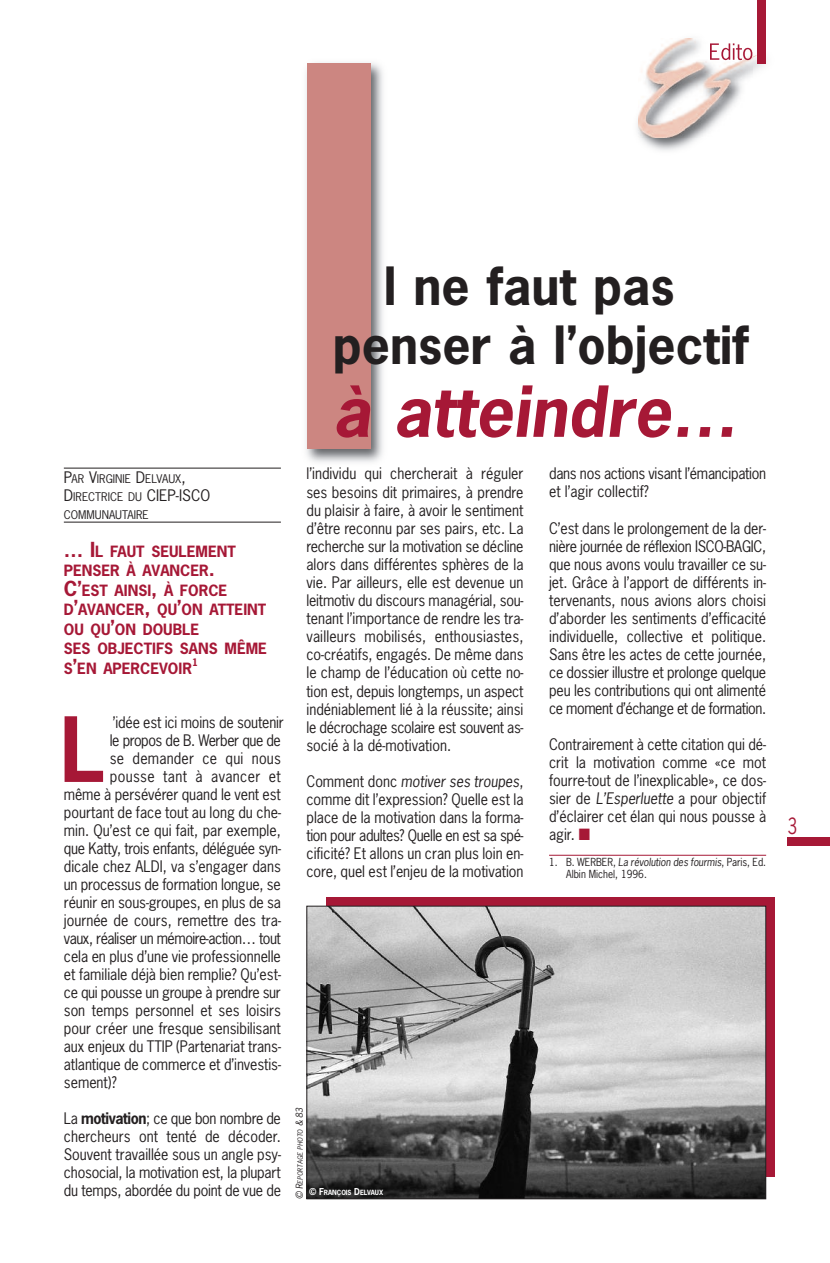
<style>
.page{position:relative;width:830px;height:1263px;background:#fff}
.page>*{position:absolute;margin:0;border:0;box-sizing:border-box;transform-origin:0 0}
.t1{font:700 495px "News Gothic";color:#cc8681;scale:.82 1}
.t2{font:700 84.3px "News Gothic";color:#a61836;scale:.95 1}
.t3{font:italic 700 66.15px "News Gothic";color:#a61836}
.t4{font:700 49.5px/59.6px "News Gothic";color:#231f20;text-align:center}
.t5{font:21px "News Gothic";color:#a61836;scale:.8 1}
.t6{font:15px/18px "News Gothic";letter-spacing:-.005em;color:#231f20;text-align:justify;scale:.95 1}
.t7{font:15px "News Gothic";letter-spacing:-.035em;color:#231f20;scale:.95 1}
.t8{font:15px "News Gothic";letter-spacing:-.025em;color:#231f20;scale:.95 1}
.t9{font:15px "News Gothic";letter-spacing:-.03em;color:#231f20;scale:.95 1}
.t10{font:15px "News Gothic";letter-spacing:.025em;color:#231f20;scale:.95 1}
.t11{font:15px "News Gothic";letter-spacing:.015em;color:#231f20;scale:.95 1}
.t12{font:15px/18px "News Gothic";letter-spacing:-.005em;color:#231f20}
.t13{font:700 14.7px/19.5px "News Gothic";color:#a61836}
.t14{font:11.25px "News Gothic";color:#231f20}
.t15{font:10.5px/12.6px "News Gothic";color:#231f20;scale:.95 1}
.t16{font:700 9.75px "News Gothic";color:#a61836}
.t17{font:italic 9px "News Gothic";color:#231f20}
.t18{font:italic 6.75px "News Gothic";color:#231f20}
.t19{font:700 6.75px "News Gothic";color:#fff;scale:.95 1}
.s1{font-size:11.25px}
.s2{font-size:19.5px}
.s3{font-weight:700}
.s4{font-style:italic}
.s5{color:#a61836}
.s6{font-size:9px}
</style>
<div class="page">
<svg style="left:751px;top:49px;width:8px;height:26px"></svg>
<div style="left:757px;top:0;width:8px;height:64px;background:#a61836"></div>
<div style="left:787px;top:838px;width:42px;height:8px;background:#a61836"></div>
<img style="left:169px;top:62px;width:529px;height:460px">
<img style="left:638px;top:38px;width:113px;height:100px">
<img style="left:709px;top:43px;width:42px;height:17px">
<hr style="left:64px;top:468px;width:217px;height:1px;background:#231f20">
<hr style="left:64px;top:522px;width:217px;height:1px;background:#231f20">
<svg style="left:326px;top:897px;width:448px;height:279px;background:#9d1a35"></svg>
<img style="left:308px;top:908px;width:455px;height:289px">
<div style="left:306px;top:906px;width:459px;height:293px;border:1px solid #231f20"></div>
<hr style="left:549px;top:855px;width:216px;height:1px;background:#a61836">
<p class="t12" style="left:64px;top:469px;width:16px">P<span class="s1">A</span></p>
<p class="t14" style="left:73px;top:490px;width:70px">IRECTRICE DU</p>
<p class="t14" style="left:78px;top:472px;width:8px">R</p>
<p class="t12" style="left:89px;top:469px;width:9px">V</p>
<p class="t14" style="left:97px;top:472px;width:36px">IRGINIE</p>
<p class="t12" style="left:147px;top:469px;width:65px;text-indent:-11px">D<span class="s1">E<br></span>CIEP-ISCO</p>
<p class="t14" style="left:151px;top:472px;width:31px">LVAUX</p>
<p class="t12" style="left:181px;top:469px;width:6px">,</p>
<p class="t12" style="left:64px;top:487px;width:11px">D</p>
<p class="t14" style="left:64px;top:508px;width:86px">COMMUNAUTAIRE</p>
<p class="t13" style="left:64px;top:542px;width:205px"><span class="s2">… I</span>L FAUT SEULEMENT<br>PENSER À AVANCER<span class="s2">.<br>C’</span>EST AINSI<span class="s2">,</span> À FORCE<br>D<span class="s2">’</span>AVANCER<span class="s2">,</span> QU<span class="s2">’</span>ON ATTEINT<br>OU QU<span class="s2">’</span>ON DOUBLE<br>SES OBJECTIFS SANS MÊME<br>S<span class="s2">’</span>EN APERCEVOIR</p>
<p class="t16" style="left:192px;top:657px;width:8px">1</p>
<h2 class="t2" style="left:60px;top:703px;width:48px">L</h2>
<p class="t6" style="left:113px;top:714px;width:181px">’idée est ici moins de soutenir</p>
<p class="t9" style="left:110px;top:732px;width:181px">le propos de B. Werber que de</p>
<p class="t11" style="left:110px;top:750px;width:181px">se demander ce qui nous</p>
<p class="t10" style="left:110px;top:768px;width:181px">pousse tant à avancer et</p>
<p class="t6" style="left:64px;top:786px;width:230px">même à persévérer quand le vent est</p>
<p class="t6" style="left:64px;top:804px;width:230px">pourtant de face tout au long du che-</p>
<p class="t6" style="left:64px;top:822px;width:230px">min. Qu’est ce qui fait, par exemple,</p>
<p class="t6" style="left:64px;top:840px;width:230px">que Katty, trois enfants, déléguée syn-</p>
<p class="t6" style="left:64px;top:858px;width:230px">dicale chez ALDI, va s’engager dans</p>
<p class="t6" style="left:64px;top:876px;width:230px">un processus de formation longue, se</p>
<p class="t6" style="left:64px;top:894px;width:230px">réunir en sous-groupes, en plus de sa</p>
<p class="t6" style="left:64px;top:912px;width:230px">journée de cours, remettre des tra-</p>
<p class="t7" style="left:64px;top:930px;width:230px">vaux, réaliser un mémoire-action… tout</p>
<p class="t6" style="left:64px;top:948px;width:230px">cela en plus d’une vie professionnelle</p>
<p class="t6" style="left:64px;top:966px;width:230px">et familiale déjà bien remplie? Qu’est-</p>
<p class="t8" style="left:64px;top:984px;width:230px">ce qui pousse un groupe à prendre sur</p>
<p class="t6" style="left:64px;top:1002px;width:230px">son temps personnel et ses loisirs</p>
<p class="t6" style="left:64px;top:1020px;width:230px">pour créer une fresque sensibilisant</p>
<p class="t6" style="left:64px;top:1038px;width:230px">aux enjeux du TTIP (Partenariat trans-</p>
<p class="t6" style="left:64px;top:1056px;width:230px">atlantique de commerce et d’investis-</p>
<p class="t6" style="left:64px;top:1074px;width:57px">sement)?</p>
<p class="t6" style="left:64px;top:1110px;width:230px">La <span class="s3">motivation</span>; ce que bon nombre de chercheurs ont tenté de décoder.<br>Souvent travaillée sous un angle psy&shy;chosocial, la motivation est, la plupart du temps, abordée du point de vue de</p>
<h1 class="t1" style="left:286px;top:-12px;width:131px">I</h1>
<h3 class="t4" style="left:333px;top:258px;width:417px">l ne faut pas penser à l’objectif</h3>
<h3 class="t3" style="left:333px;top:375px;width:406px">à atteindre…</h3>
<p class="t6" style="left:306px;top:465px;width:230px">l’individu qui chercherait à réguler ses besoins dit primaires, à prendre du plaisir à faire, à avoir le sentiment d’être reconnu par ses pairs, etc. La recherche sur la motivation se décline alors dans différentes sphères de la vie. Par ailleurs, elle est devenue un leitmotiv du discours managérial, sou&shy;tenant l’importance de rendre les tra&shy;vailleurs mobilisés, enthousiastes, co-créatifs, engagés. De même dans le champ de l’éducation où cette no&shy;tion est, depuis longtemps, un aspect indéniablement lié à la réussite; ainsi le décrochage scolaire est souvent as&shy;socié à la dé-motivation.</p>
<p class="t6" style="left:306px;top:773px;width:230px">Comment donc <span class="s4">motiver ses troupes</span>, comme dit l’expression? Quelle est la place de la motivation dans la forma&shy;tion pour adultes? Quelle en est sa spé&shy;cificité? Et allons un cran plus loin en&shy;core, quel est l’enjeu de la motivation</p>
<p class="t6" style="left:549px;top:465px;width:230px">dans nos actions visant l’émancipation et l’agir collectif?</p>
<p class="t6" style="left:549px;top:519px;width:230px">C’est dans le prolongement de la der&shy;nière journée de réflexion ISCO-BAGIC, que nous avons voulu travailler ce su&shy;jet. Grâce à l’apport de différents in&shy;tervenants, nous avions alors choisi d’aborder les sentiments d’efficacité individuelle, collective et politique.<br>Sans être les actes de cette journée, ce dossier illustre et prolonge quelque peu les contributions qui ont alimenté ce moment d’échange et de formation.</p>
<p class="t6" style="left:549px;top:735px;width:230px">Contrairement à cette citation qui dé&shy;crit la motivation comme «ce mot fourre-tout de l’inexplicable», ce dos&shy;sier de <span class="s4">L’Esperluette</span> a pour objectif d’éclairer cet élan qui nous pousse à agir. <span class="s5">■</span></p>
<p class="t15" style="left:566px;top:856px;width:212px;text-indent:-17px">1. B. WERBER, <span class="s4">La révolution des fourmis</span>, Paris, Ed.<br>Albin Michel, 1996.</p>
<p class="t18" style="left:296px;top:1189px;width:83px;rotate:-90deg"><span class="s6">R</span>EPORTAGE PHOTO <span class="s6">&amp; 83</span></p>
<p class="t17" style="left:294px;top:1199px;width:9px;rotate:-90deg">©</p>
<p class="t19" style="left:309px;top:1189px;width:79px"><span class="s6">© F</span>RANÇOIS <span class="s6">D</span>ELVAUX</p>
<h3 class="t5" style="left:787px;top:814px;width:14px">3</h3>
</div>
